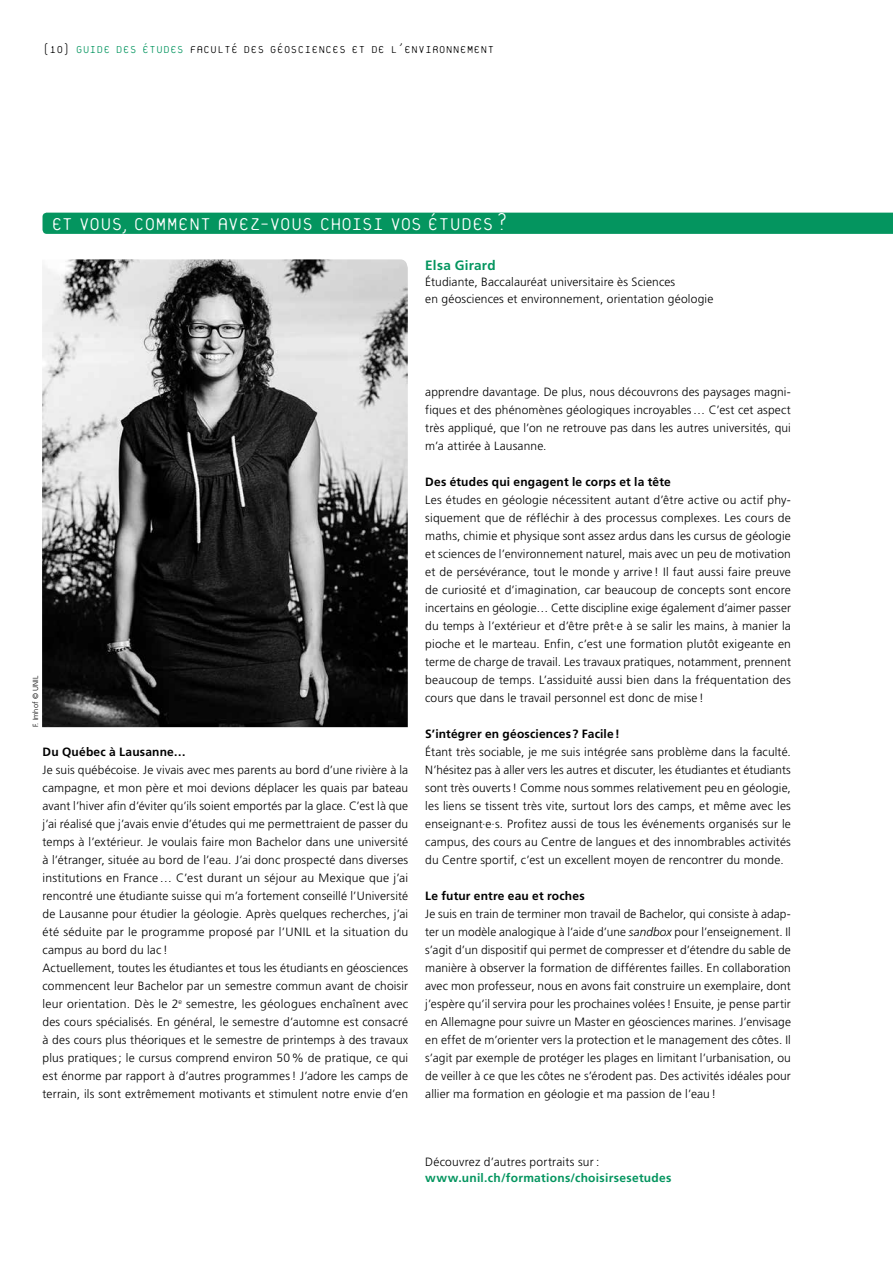
<style>
.page{position:relative;width:893px;height:1263px;background:#fff}
.page>*{position:absolute;margin:0;border:0;box-sizing:border-box;transform-origin:0 0}
.t1{font:100 25.5px "Platelet";letter-spacing:-.035em;color:#fff}
.t2{font:100 15px "Platelet";color:#000}
.t3{font:700 13.5px "Frutiger LT Std";letter-spacing:.02em;color:#04955f}
.t4{font:300 12px/18px "Frutiger LT Std";letter-spacing:.015em;color:#000;text-align:justify}
.t5{font:700 12px "Frutiger LT Std";letter-spacing:.015em;color:#000}
.t6{font:700 12px "Frutiger LT Std";letter-spacing:.025em;color:#04955f}
.t7{font:300 7.5px "Frutiger LT Std";color:#000}
.s1{color:#04955f}
.s2{font-style:italic}
</style>
<div class="page">
<div style="left:43px;top:213px;width:850px;height:21px;background:#04955f"></div>
<img style="left:42px;top:259px;width:366px;height:468px">
<p class="t2" style="left:43px;top:43px;width:453px">(10) <span class="s1">GUIDE DES ÉTUDES</span> FACULTÉ DES GÉOSCIENCES ET DE L’ENVIRONNEMENT</p>
<h1 class="t1" style="left:51px;top:213px;width:458px">ET VOUS,COMMENT AVEZ-VOUS CHOISI VOS ÉTUDES?</h1>
<p class="t3" style="left:425px;top:257px;width:72px">Elsa Girard</p>
<p class="t4" style="left:425px;top:274px;width:290px;line-height:16.5px">Étudiante, Baccalauréat universitaire ès Sciences<br>en géosciences et environnement, orientation géologie</p>
<p class="t7" style="left:31px;top:727px;width:53px;rotate:-90deg">F. Imhof © UNIL</p>
<p class="t5" style="left:43px;top:745px;width:145px">Du Québec à Lausanne…</p>
<p class="t4" style="left:43px;top:761px;width:367px;text-align:left">Je suis québécoise. Je vivais avec mes parents au bord d’une rivière à la campagne, et mon père et moi devions déplacer les quais par bateau avant l’hiver afin d’éviter qu’ils soient emportés par la glace. C’est là que j’ai réalisé que j’avais envie d’études qui me permettraient de passer du temps à l’extérieur. Je voulais faire mon Bachelor dans une université à l’étranger, située au bord de l’eau. J’ai donc prospecté dans diverses institutions en France… C’est durant un séjour au Mexique que j’ai rencontré une étudiante suisse qui m’a fortement conseillé l’Université de Lausanne pour étudier la géologie. Après quelques recherches, j’ai été séduite par le programme proposé par l’UNIL et la situation du campus au bord du lac !<br>Actuellement, toutes les étudiantes et tous les étudiants en géosciences commencent leur Bachelor par un semestre commun avant de choisir leur orientation. Dès le 2<sup>e</sup> semestre, les géologues enchaînent avec des cours spécialisés. En général, le semestre d’automne est consacré à des cours plus théoriques et le semestre de printemps à des travaux plus pratiques; le cursus comprend environ 50% de pratique, ce qui est énorme par rapport à d’autres programmes! J’adore les camps de terrain, ils sont extrêmement motivants et stimulent notre envie d’en</p>
<p class="t4" style="left:425px;top:383px;width:367px">apprendre davantage. De plus, nous découvrons des paysages magni&shy;fiques et des phénomènes géologiques incroyables… C’est cet aspect très appliqué, que l’on ne retrouve pas dans les autres universités, qui m’a attirée à Lausanne.</p>
<p class="t5" style="left:425px;top:475px;width:247px">Des études qui engagent le corps et la tête</p>
<p class="t4" style="left:425px;top:491px;width:367px">Les études en géologie nécessitent autant d’être active ou actif phy&shy;siquement que de réfléchir à des processus complexes. Les cours de maths, chimie et physique sont assez ardus dans les cursus de géologie et sciences de l’environnement naturel, mais avec un peu de motivation et de persévérance, tout le monde y arrive ! Il faut aussi faire preuve de curiosité et d’imagination, car beaucoup de concepts sont encore incertains en géologie… Cette discipline exige également d’aimer passer du temps à l’extérieur et d’être prêt·e à se salir les mains, à manier la pioche et le marteau. Enfin, c’est une formation plutôt exigeante en terme de charge de travail. Les travaux pratiques, notamment, prennent beaucoup de temps. L’assiduité aussi bien dans la fréquentation des cours que dans le travail personnel est donc de mise !</p>
<p class="t5" style="left:425px;top:727px;width:196px">S’intégrer en géosciences ? Facile!</p>
<p class="t4" style="left:425px;top:743px;width:367px">Étant très sociable, je me suis intégrée sans problème dans la faculté.<br>N’hésitez pas à aller vers les autres et discuter, les étudiantes et étudiants sont très ouverts! Comme nous sommes relativement peu en géologie, les liens se tissent très vite, surtout lors des camps, et même avec les enseignant·e·s. Profitez aussi de tous les événements organisés sur le campus, des cours au Centre de langues et des innombrables activités du Centre sportif, c’est un excellent moyen de rencontrer du monde.</p>
<p class="t5" style="left:425px;top:889px;width:161px">Le futur entre eau et roches</p>
<p class="t4" style="left:425px;top:905px;width:367px">Je suis en train de terminer mon travail de Bachelor, qui consiste à adap&shy;ter un modèle analogique à l’aide d’une <span class="s2">sandbox</span> pour l’enseignement. Il s’agit d’un dispositif qui permet de compresser et d’étendre du sable de manière à observer la formation de différentes failles. En collaboration avec mon professeur, nous en avons fait construire un exemplaire, dont j’espère qu’il servira pour les prochaines volées! Ensuite, je pense partir en Allemagne pour suivre un Master en géosciences marines. J’envisage en effet de m’orienter vers la protection et le management des côtes. Il s’agit par exemple de protéger les plages en limitant l’urbanisation, ou de veiller à ce que les côtes ne s’érodent pas. Des activités idéales pour allier ma formation en géologie et ma passion de l’eau!</p>
<p class="t4" style="left:425px;top:1153px;width:176px">Découvrez d’autres portraits sur :</p>
<p class="t6" style="left:425px;top:1171px;width:248px">www.unil.ch/formations/choisirsesetudes</p>
</div>
